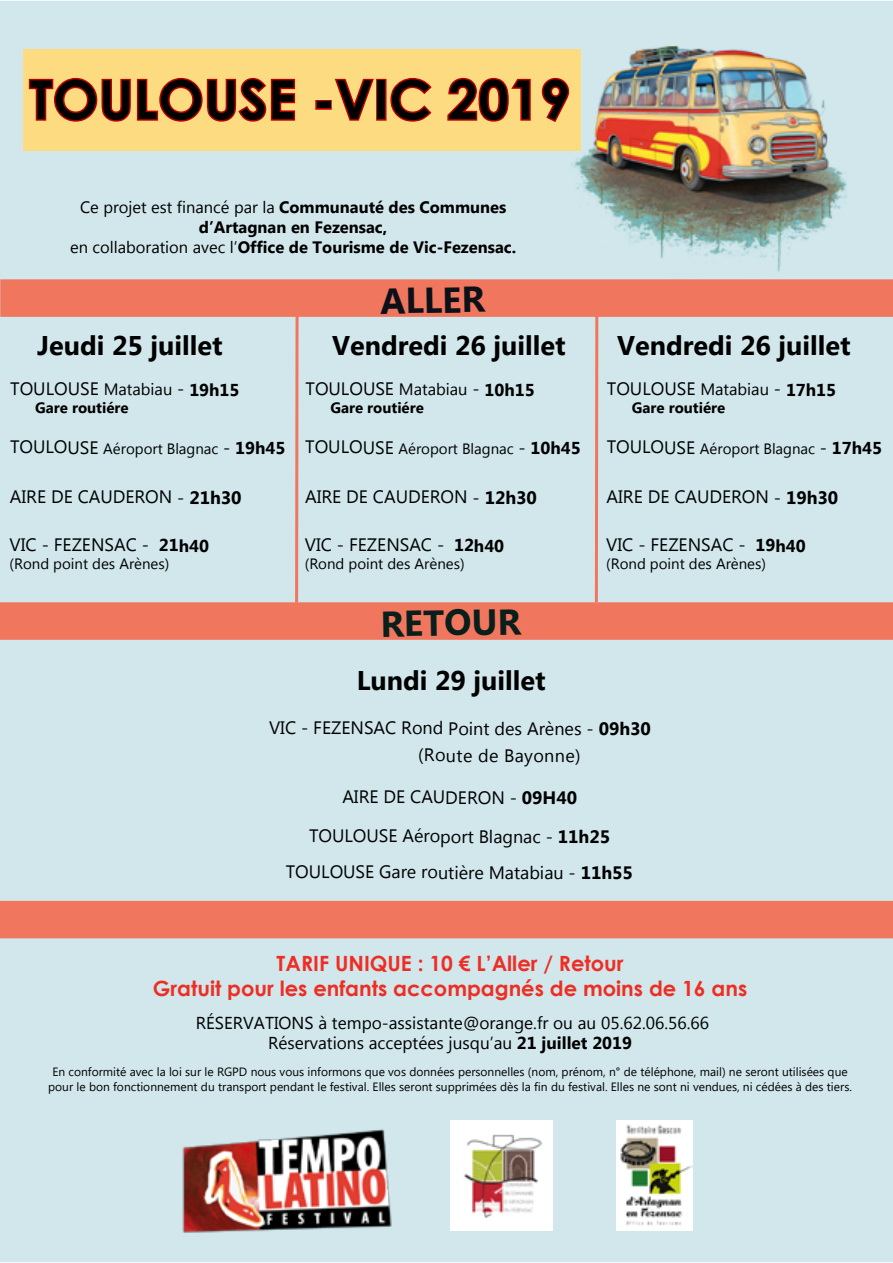
<style>
.page{position:relative;width:893px;height:1263px;background:#fff}
.page>*{position:absolute;margin:0;border:0;box-sizing:border-box;transform-origin:0 0}
.t1{font:700 54px "Century Gothic";letter-spacing:.01em;color:#000}
.t2{font:700 36px "Microsoft New Tai Lue";color:#091f1c}
.t3{font:700 36px "Microsoft New Tai Lue";color:#0c1119}
.t4{font:700 27px "Microsoft New Tai Lue";color:#000}
.t5{font:700 21px/25.2px "Century Gothic";color:#ee2e24;text-align:center}
.t6{font:18px/27.3px "Microsoft New Tai Lue";letter-spacing:-.005em;color:#000101}
.t7{font:17.25px/20.7px "Microsoft New Tai Lue";color:#000;text-align:center}
.t8{font:700 16.5px/19.8px "Microsoft New Tai Lue";color:#000;text-align:center}
.t9{font:15px "Microsoft New Tai Lue";letter-spacing:-.005em;color:#000101}
.t10{font:700 15px "Microsoft New Tai Lue";letter-spacing:-.005em;color:#000101}
.t11{font:12px/14.4px "Segoe UI";color:#000;text-align:center}
.s1{font-weight:400}
.s2{font-size:16.5px}
.s3{font-weight:700;font-size:17.25px}
.s4{font-size:18px}
.s5{font-weight:700}
</style>
<div class="page">
<div style="left:0;top:1px;width:893px;height:1261px;background:#d1e7ec"></div>
<div style="left:20px;top:201px;width:546px;height:72px;background:#d1e7ec"></div>
<div style="left:0;top:602px;width:893px;height:38px;background:#f0765e"></div>
<img style="left:617px;top:1120px;width:75px;height:110px">
<div style="left:24px;top:49px;width:557px;height:101px;background:#fddb81"></div>
<svg style="left:28px;top:77px;width:268px;height:45px"></svg>
<div style="left:315px;top:100px;width:17px;height:10px;border:3px solid #b00"></div>
<svg style="left:334px;top:78px;width:40px;height:43px"></svg>
<div style="left:376px;top:79px;width:10px;height:42px;border:3px solid #b00"></div>
<svg style="left:390px;top:77px;width:42px;height:45px"></svg>
<svg style="left:447px;top:77px;width:84px;height:45px"></svg>
<svg style="left:541px;top:77px;width:23px;height:45px"></svg>
<svg style="left:284px;top:317px;width:26px;height:286px;background:#d4d9db"></svg>
<div style="left:0;top:901px;width:893px;height:37px;background:#f0765e"></div>
<div style="left:0;top:279px;width:893px;height:38px;background:#f0765e"></div>
<img style="left:450px;top:1120px;width:102px;height:110px">
<img style="left:164px;top:1126px;width:247px;height:110px">
<img style="left:564px;top:24px;width:308px;height:252px">
<svg style="left:584px;top:316px;width:26px;height:287px;background:#d4d9da"></svg>
<h1 class="t1" style="left:30px;top:59px;width:542px">TOULOUSE -VIC 2019</h1>
<p class="t8" style="left:70px;top:199px;width:448px"><span class="s1">Ce projet est financé par la</span> Communauté des Communes d’Artagnan en Fezensac,<br><span class="s1">en collaboration avec l’</span>Office de Tourisme de Vic-Fezensac.</p>
<h2 class="t3" style="left:380px;top:280px;width:106px;rotate:-1deg">ALLER</h2>
<h3 class="t4" style="left:37px;top:330px;width:187px">Jeudi 25 juillet</h3>
<h3 class="t4" style="left:332px;top:330px;width:235px">Vendredi 26 juillet</h3>
<p class="t6" style="left:10px;top:376px;width:231px">TOULOUSE <span class="s2">Matabiau</span> - <span class="s3">19h15</span></p>
<p class="t10" style="left:35px;top:399px;width:95px">Gare routiére</p>
<p class="t9" style="left:10px;top:440px;width:277px"><span class="s4">TOULOUSE</span> Aéroport Blagnac <span class="s4">-</span> <span class="s3">19h45</span></p>
<p class="t6" style="left:10px;top:484px;width:233px">AIRE DE CAUDERON - <span class="s5">21h30</span></p>
<p class="t6" style="left:10px;top:532px;width:201px">VIC - FEZENSAC - <span class="s3">21h40</span></p>
<p class="t9" style="left:10px;top:555px;width:161px">(Rond point des Arènes)</p>
<p class="t6" style="left:306px;top:376px;width:231px">TOULOUSE <span class="s2">Matabiau</span> - <span class="s3">10h15</span></p>
<p class="t10" style="left:330px;top:399px;width:95px">Gare routiére</p>
<p class="t9" style="left:305px;top:440px;width:277px"><span class="s4">TOULOUSE</span> Aéroport Blagnac <span class="s4">-</span> <span class="s3">10h45</span></p>
<p class="t6" style="left:305px;top:484px;width:233px">AIRE DE CAUDERON - <span class="s5">12h30</span></p>
<p class="t6" style="left:305px;top:532px;width:201px">VIC - FEZENSAC - <span class="s3">12h40</span></p>
<p class="t9" style="left:305px;top:555px;width:161px">(Rond point des Arènes)</p>
<h2 class="t2" style="left:380px;top:603px;width:142px;rotate:-1deg">RETOUR</h2>
<h3 class="t4" style="left:357px;top:665px;width:190px">Lundi 29 juillet</h3>
<h3 class="t4" style="left:617px;top:330px;width:235px">Vendredi 26 juillet</h3>
<p class="t6" style="left:607px;top:376px;width:231px">TOULOUSE <span class="s2">Matabiau</span> - <span class="s3">17h15</span></p>
<p class="t10" style="left:632px;top:399px;width:95px">Gare routiére</p>
<p class="t9" style="left:607px;top:440px;width:277px"><span class="s4">TOULOUSE</span> Aéroport Blagnac <span class="s4">-</span> <span class="s3">17h45</span></p>
<p class="t6" style="left:606px;top:484px;width:233px">AIRE DE CAUDERON - <span class="s5">19h30</span></p>
<p class="t6" style="left:606px;top:532px;width:201px">VIC - FEZENSAC - <span class="s3">19h40</span></p>
<p class="t9" style="left:606px;top:555px;width:161px">(Rond point des Arènes)</p>
<p class="t6" style="left:418px;top:716px;width:234px;text-indent:-149px">VIC - FEZENSAC Rond Point des Arènes - <span class="s5">09h30 </span>(Route de Bayonne)</p>
<p class="t6" style="left:309px;top:779px;width:303px;line-height:39px;text-align:center">AIRE DE CAUDERON - <span class="s5">09H40<br></span>TOULOUSE Aéroport Blagnac - <span class="s5">11h25</span></p>
<p class="t6" style="left:286px;top:860px;width:349px">TOULOUSE Gare routière Matabiau - <span class="s5">11h55</span></p>
<p class="t5" style="left:153px;top:950px;width:596px">TARIF UNIQUE : 10 € L’Aller / Retour<br>Gratuit pour les enfants accompagnés de moins de 16 ans</p>
<p class="t7" style="left:196px;top:1013px;width:515px">RÉSERVATIONS à tempo-assistante@orange.fr ou au 05.62.06.56.66<br>Réservations acceptées jusqu’au <span class="s5">21 juillet 2019</span></p>
<p class="t11" style="left:48px;top:1063px;width:805px">En conformité avec la loi sur le RGPD nous vous informons que vos données personnelles (nom, prénom, n° de téléphone, mail) ne seront utilisées que pour le bon fonctionnement du transport pendant le festival. Elles seront supprimées dès la fin du festival. Elles ne sont ni vendues, ni cédées à des tiers.</p>
</div>
